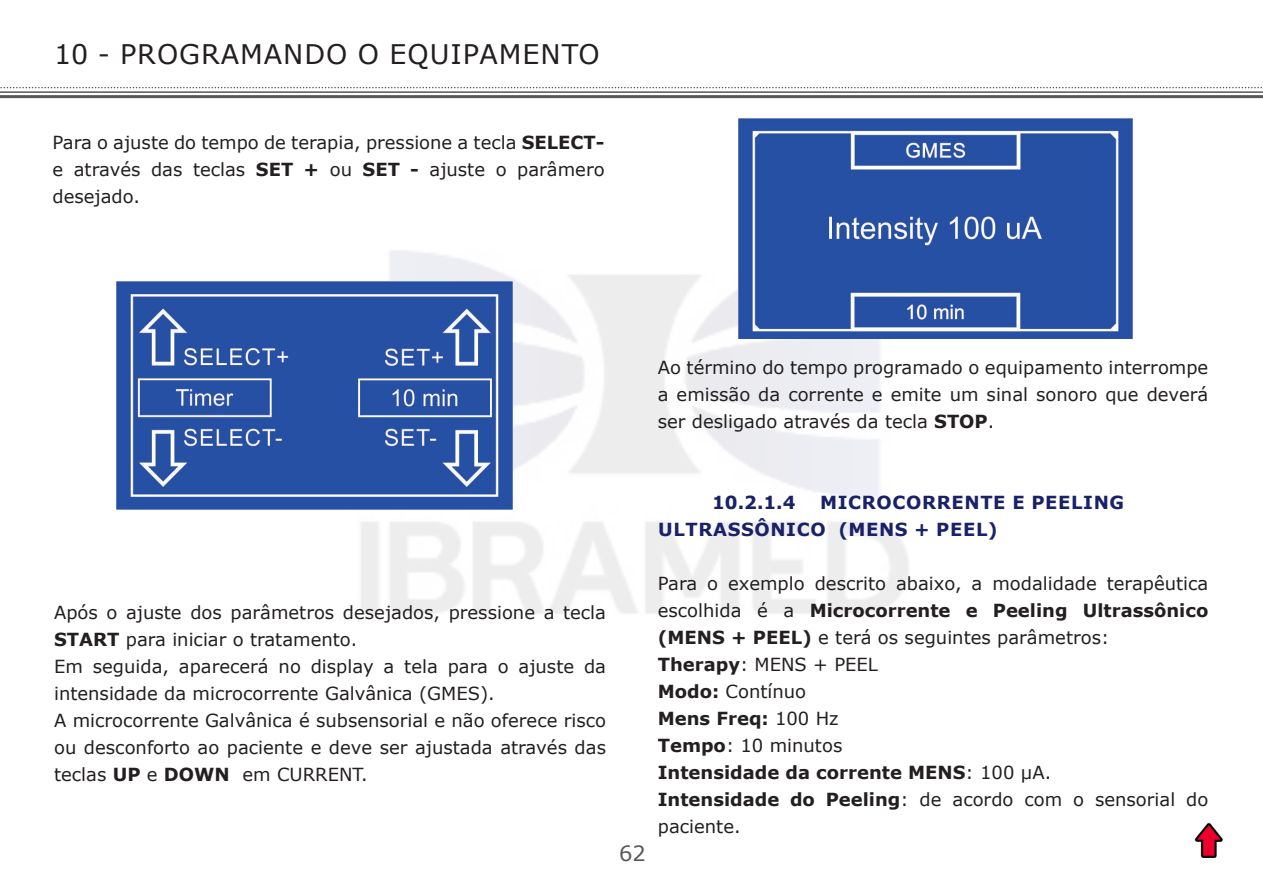
<style>
.page{position:relative;width:1263px;height:893px;background:#fff}
.page>*{position:absolute;margin:0;border:0;box-sizing:border-box;transform-origin:0 0}
.TITULO_1{font:27px "Verdana";letter-spacing:.035em;color:#231f20}
.t1{font:21px "Verdana";color:#57585a}
.Texto{font:18px/27px "Verdana";color:#231f20;text-align:justify}
.t2{font:700 18px/27px "Verdana";letter-spacing:.035em;color:#192169}
.Texto-2{font:700 18px "Verdana";color:#231f20}
.s1{font-weight:700}
.s2{font-weight:400}
</style>
<div class="page">
<svg style="left:0;top:87px;width:1262px;height:1px"></svg>
<hr style="left:0;top:91px;width:1263px;height:2px;background:#57585a">
<hr style="left:0;top:95px;width:1263px;height:3px;background:#57585a">
<img style="left:1194px;top:823px;width:29px;height:35px">
<img style="left:361px;top:251px;width:558px;height:362px">
<img style="left:117px;top:281px;width:395px;height:229px">
<img style="left:738px;top:119px;width:394px;height:219px">
<p class="TITULO_1" style="left:54px;top:36px;width:547px">10 - PROGRAMANDO O EQUIPAMENTO</p>
<p class="Texto" style="left:52px;top:129px;width:554px">Para o ajuste do tempo de terapia, pressione a tecla <span class="s1">SELECT&shy;</span>e através das teclas <span class="s1">SET +</span> ou <span class="s1">SET -</span> ajuste o parâmero desejado.</p>
<p class="Texto" style="left:658px;top:354px;width:552px">Ao término do tempo programado o equipamento interrompe a emissão da corrente e emite um sinal sonoro que deverá ser desligado através da tecla <span class="s1">STOP</span>.</p>
<p class="Texto" style="left:54px;top:598px;width:553px">Após o ajuste dos parâmetros desejados, pressione a tecla<br><span class="s1">START</span> para iniciar o tratamento.</p>
<p class="Texto" style="left:54px;top:652px;width:553px">Em seguida, aparecerá no display a tela para o ajuste da intensidade da microcorrente Galvânica (GMES).</p>
<p class="Texto" style="left:54px;top:706px;width:553px">A microcorrente Galvânica é subsensorial e não oferece risco ou desconforto ao paciente e deve ser ajustada através das teclas <span class="s1">UP</span> e <span class="s1">DOWN</span> em CURRENT.</p>
<p class="t1" style="left:619px;top:839px;width:28px">62</p>
<p class="t2" style="left:658px;top:488px;width:468px;text-indent:162px">MICROCORRENTE E PEELING<br>ULTRASSÔNICO (MENS + PEEL)</p>
<p class="Texto" style="left:658px;top:570px;width:552px">Para o exemplo descrito abaixo, a modalidade terapêutica escolhida é a <span class="s1">Microcorrente e Peeling Ultrassônico (MENS + PEEL)</span> e terá os seguintes parâmetros:</p>
<p class="Texto" style="left:658px;top:651px;width:222px"><span class="s1">Therapy</span>: MENS + PEEL</p>
<p class="Texto" style="left:658px;top:678px;width:150px"><span class="s1">Modo:</span> Contínuo</p>
<p class="Texto-2" style="left:658px;top:705px;width:182px">Mens Freq: <span class="s2">100 Hz</span></p>
<p class="Texto" style="left:658px;top:732px;width:186px"><span class="s1">Tempo</span>: 10 minutos</p>
<p class="Texto-2" style="left:658px;top:759px;width:395px">Intensidade da corrente MENS<span class="s2">: 100 μA.</span></p>
<p class="Texto" style="left:658px;top:786px;width:552px"><span class="s1">Intensidade do Peeling</span>: de acordo com o sensorial do paciente.</p>
<p class="t2" style="left:712px;top:488px;width:85px">10.2.1.4</p>
</div>
